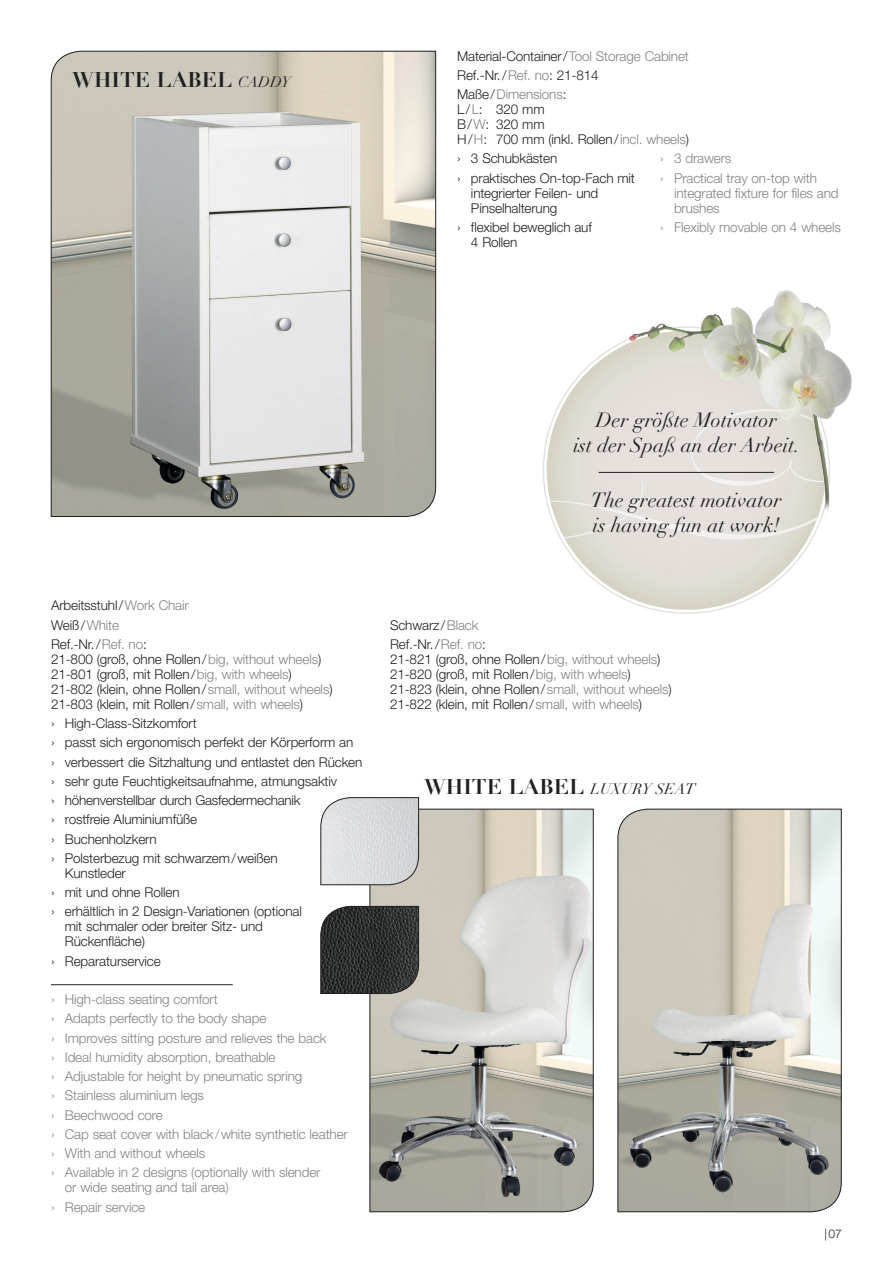
<style>
.page{position:relative;width:893px;height:1263px;background:#fff}
.page>*{position:absolute;margin:0;border:0;box-sizing:border-box;transform-origin:0 0}
.t1{font:700 21px "Didot LT Std";color:#231f20}
.t2{font:italic 20.25px/24.3px "Didot LT Std";color:#231f20;text-align:center}
.t3{font:300 13.5px/19.2px "Helvetica Neue LT Std";letter-spacing:-.01em;color:#231f20}
.t4{font:300 13.5px/19.2px "Helvetica Neue LT Std";letter-spacing:-.01em;color:#808285}
.t5{font:300 12px "Helvetica Neue LT Std";color:#231f20}
.s1{font-weight:400;font-style:italic;font-size:15px}
.s2{color:#808285}
</style>
<div class="page">
<svg style="left:617px;top:809px;width:225px;height:403px;background:#c0beb4"></svg>
<svg style="left:369px;top:809px;width:225px;height:403px;background:#bfbdb4"></svg>
<hr style="left:51px;top:984px;width:182px;height:1px;background:#231f20">
<svg style="left:51px;top:51px;width:385px;height:466px;background:#c1c0b9"></svg>
<svg style="left:320px;top:797px;width:99px;height:88px;background:#d4d5d6"></svg>
<svg style="left:320px;top:906px;width:99px;height:88px;background:#363837"></svg>
<svg style="left:547px;top:331px;width:279px;height:279px;background:#dddad0"></svg>
<svg style="left:547px;top:409px;width:274px;height:136px;background:#e3dfd9"></svg>
<hr style="left:599px;top:472px;width:175px;height:1px;background:#231f20">
<img style="left:630px;top:290px;width:222px;height:231px">
<h1 class="t1" style="left:72px;top:67px;width:220px">WHITE LABEL <span class="s1">CADDY</span></h1>
<p class="t3" style="left:457px;top:46px;width:233px">Material-Container/<span class="s2">Tool Storage Cabinet<br></span>Ref.-Nr./<span class="s2">Ref. no</span>: 21-814<br>Maße/<span class="s2">Dimensions</span>:</p>
<p class="t3" style="left:457px;top:102px;width:233px;line-height:15px">L/<span class="s2">L</span>: 320 mm<br>B/<span class="s2">W</span>: 320 mm<br>H/<span class="s2">H</span>: 700 mm (inkl. Rollen/<span class="s2">incl. wheels</span>)</p>
<p class="t3" style="left:457px;top:149px;width:179px">› 3 Schubkästen<br>› praktisches On-top-Fach mit</p>
<p class="t3" style="left:471px;top:185px;width:129px;line-height:15px">integrierter Feilen- und<br>Pinselhalterung</p>
<p class="t3" style="left:471px;top:219px;width:122px;line-height:15px;text-indent:-14px">› flexibel beweglich auf<br>4 Rollen</p>
<p class="t4" style="left:660px;top:149px;width:158px">› 3 drawers<br>› Practical tray on-top with</p>
<p class="t4" style="left:674px;top:185px;width:166px;line-height:15px">integrated fixture for files and brushes</p>
<p class="t4" style="left:660px;top:217px;width:182px">› Flexibly movable on 4 wheels</p>
<p class="t3" style="left:51px;top:596px;width:139px">Arbeitsstuhl/<span class="s2">Work Chair<br></span>Weiß/<span class="s2">White<br></span>Ref.-Nr./<span class="s2">Ref. no</span>:</p>
<p class="t3" style="left:51px;top:651px;width:283px;line-height:15px">21-800 (groß, ohne Rollen/<span class="s2">big, without wheels</span>)<br>21-801 (groß, mit Rollen/<span class="s2">big, with wheels</span>)<br>21-802 (klein, ohne Rollen/<span class="s2">small, without wheels</span>)<br>21-803 (klein, mit Rollen/<span class="s2">small, with wheels</span>)</p>
<p class="t3" style="left:51px;top:713px;width:313px">› High-Class-Sitzkomfort<br>› passt sich ergonomisch perfekt der Körperform an<br>› verbessert die Sitzhaltung und entlastet den Rücken › sehr gute Feuchtigkeitsaufnahme, atmungsaktiv<br>› höhenverstellbar durch Gasfedermechanik<br>› rostfreie Aluminiumfüße<br>› Buchenholzkern<br>› Polsterbezug mit schwarzem/weißen</p>
<p class="t3" style="left:51px;top:863px;width:252px;text-indent:14px">Kunstleder<br>› mit und ohne Rollen<br>› erhältlich in 2 Design-Variationen (optional</p>
<p class="t3" style="left:65px;top:919px;width:200px;line-height:15px">mit schmaler oder breiter Sitz- und<br>Rückenfläche)</p>
<p class="t3" style="left:51px;top:951px;width:111px">› Reparaturservice</p>
<p class="t4" style="left:51px;top:989px;width:298px">› High-class seating comfort<br>› Adapts perfectly to the body shape<br>› Improves sitting posture and relieves the back<br>› Ideal humidity absorption, breathable<br>› Adjustable for height by pneumatic spring<br>› Stainless aluminium legs<br>› Beechwood core<br>› Cap seat cover with black/white synthetic leather › With and without wheels<br>› Available in 2 designs (optionally with slender</p>
<p class="t4" style="left:51px;top:1178px;width:179px;text-indent:14px">or wide seating and tail area) › Repair service</p>
<h2 class="t2" style="left:573px;top:409px;width:228px">Der größte Motivator<br>ist der Spaß an der Arbeit.</h2>
<h2 class="t2" style="left:591px;top:489px;width:192px;text-align:left">The greatest motivator is having fun at work!</h2>
<p class="t3" style="left:390px;top:615px;width:97px">Schwarz/<span class="s2">Black<br></span>Ref.-Nr./<span class="s2">Ref. no</span>:</p>
<p class="t3" style="left:390px;top:651px;width:283px;line-height:15px">21-821 (groß, ohne Rollen/<span class="s2">big, without wheels</span>)<br>21-820 (groß, mit Rollen/<span class="s2">big, with wheels</span>)<br>21-823 (klein, ohne Rollen/<span class="s2">small, without wheels</span>)<br>21-822 (klein, mit Rollen/<span class="s2">small, with wheels</span>)</p>
<h1 class="t1" style="left:424px;top:773px;width:273px">WHITE LABEL <span class="s1">LUXURY SEAT</span></h1>
<p class="t5" style="left:824px;top:1226px;width:19px">|07</p>
</div>
